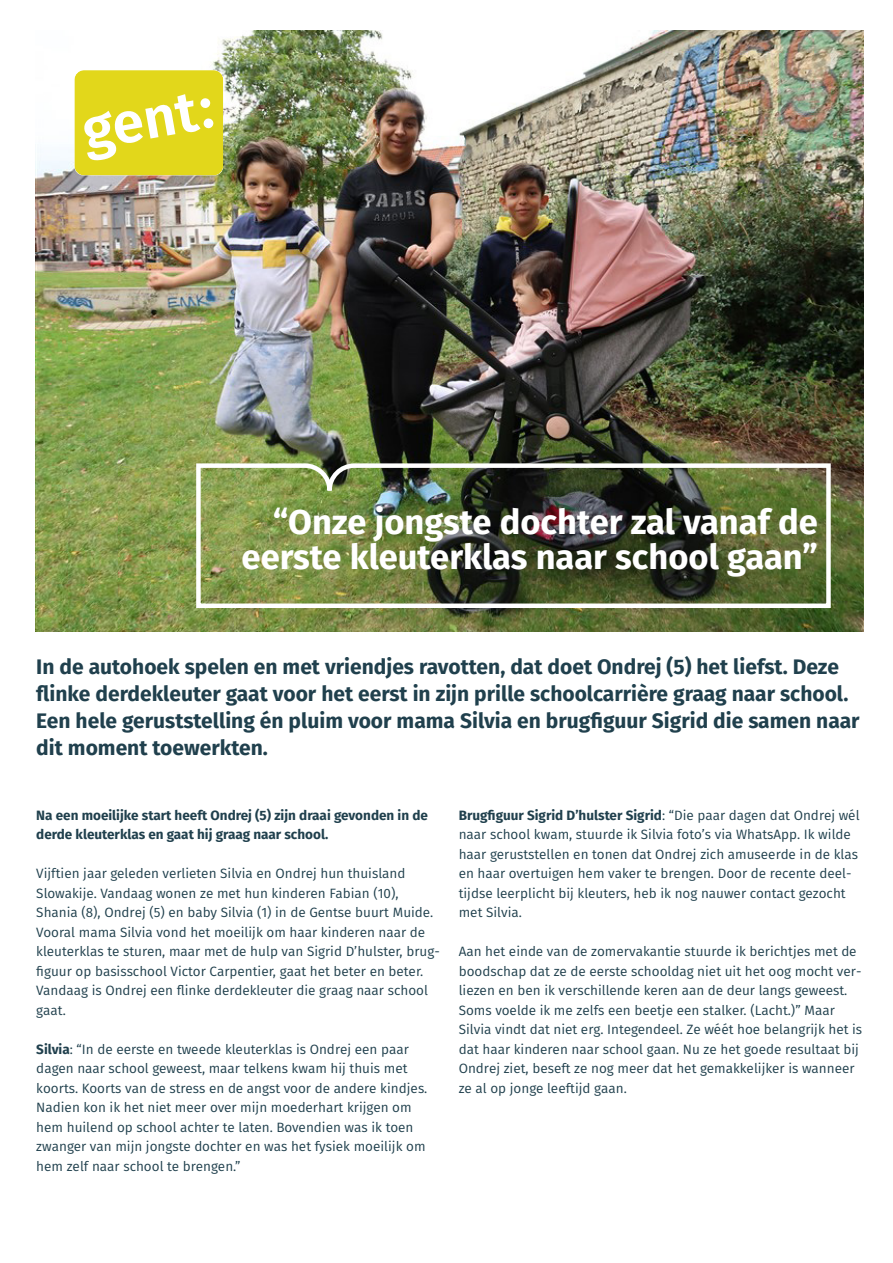
<style>
.page{position:relative;width:893px;height:1263px;background:#fff}
.page>*{position:absolute;margin:0;border:0;box-sizing:border-box;transform-origin:0 0}
.Subtitel{font:700 34.5px/34.5px "Fira Sans";color:#fff;text-align:right}
.Titel_nl{font:700 21px/27px "Fira Sans";color:#20404d}
.Body_nl{font:13.5px/19.5px "Fira Sans";color:#20404d}
.Body_nl-2{font:700 13.5px/19.5px "Fira Sans";color:#20404d}
.s1{font-weight:700}
</style>
<div class="page">
<img style="left:35px;top:30px;width:828px;height:601px">
<svg style="left:74px;top:70px;width:149px;height:105px;background:#e6dd40"></svg>
<img style="left:194px;top:461px;width:639px;height:149px">
<p class="Subtitel" style="left:242px;top:503px;width:578px">“Onze jongste dochter zal vanaf de eerste kleuterklas naar school gaan”</p>
<p class="Titel_nl" style="left:36px;top:652px;width:825px">In de autohoek spelen en met vriendjes ravotten, dat doet Ondrej (5) het liefst. Deze flinke derdekleuter gaat voor het eerst in zijn prille schoolcarrière graag naar school.<br>Een hele geruststelling én pluim voor mama Silvia en brugfiguur Sigrid die samen naar dit moment toewerkten.</p>
<p class="Body_nl-2" style="left:36px;top:804px;width:393px">Na een moeilijke start heeft Ondrej (5) zijn draai gevonden in de derde kleuterklas en gaat hij graag naar school.</p>
<p class="Body_nl" style="left:36px;top:863px;width:405px">Vijftien jaar geleden verlieten Silvia en Ondrej hun thuisland Slowakije. Vandaag wonen ze met hun kinderen Fabian (10), Shania (8), Ondrej (5) en baby Silvia (1) in de Gentse buurt Muide.<br>Vooral mama Silvia vond het moeilijk om haar kinderen naar de kleuterklas te sturen, maar met de hulp van Sigrid D’hulster, brug&shy;figuur op basisschool Victor Carpentier, gaat het beter en beter.<br>Vandaag is Ondrej een flinke derdekleuter die graag naar school gaat.</p>
<p class="Body_nl" style="left:36px;top:1039px;width:393px"><span class="s1">Silvia</span>: “In de eerste en tweede kleuterklas is Ondrej een paar dagen naar school geweest, maar telkens kwam hij thuis met koorts. Koorts van de stress en de angst voor de andere kindjes.<br>Nadien kon ik het niet meer over mijn moederhart krijgen om hem huilend op school achter te laten. Bovendien was ik toen zwanger van mijn jongste dochter en was het fysiek moeilijk om hem zelf naar school te brengen.”</p>
<p class="Body_nl" style="left:459px;top:805px;width:402px"><span class="s1">Brugfiguur Sigrid D’hulster Sigrid</span>: “Die paar dagen dat Ondrej wél naar school kwam, stuurde ik Silvia foto’s via WhatsApp. Ik wilde haar geruststellen en tonen dat Ondrej zich amuseerde in de klas en haar overtuigen hem vaker te brengen. Door de recente deel&shy;tijdse leerplicht bij kleuters, heb ik nog nauwer contact gezocht met Silvia.</p>
<p class="Body_nl" style="left:459px;top:941px;width:405px">Aan het einde van de zomervakantie stuurde ik berichtjes met de boodschap dat ze de eerste schooldag niet uit het oog mocht ver&shy;liezen en ben ik verschillende keren aan de deur langs geweest.<br>Soms voelde ik me zelfs een beetje een stalker. (Lacht.)” Maar Silvia vindt dat niet erg. Integendeel. Ze wéét hoe belangrijk het is dat haar kinderen naar school gaan. Nu ze het goede resultaat bij Ondrej ziet, beseft ze nog meer dat het gemakkelijker is wanneer ze al op jonge leeftijd gaan.</p>
</div>
